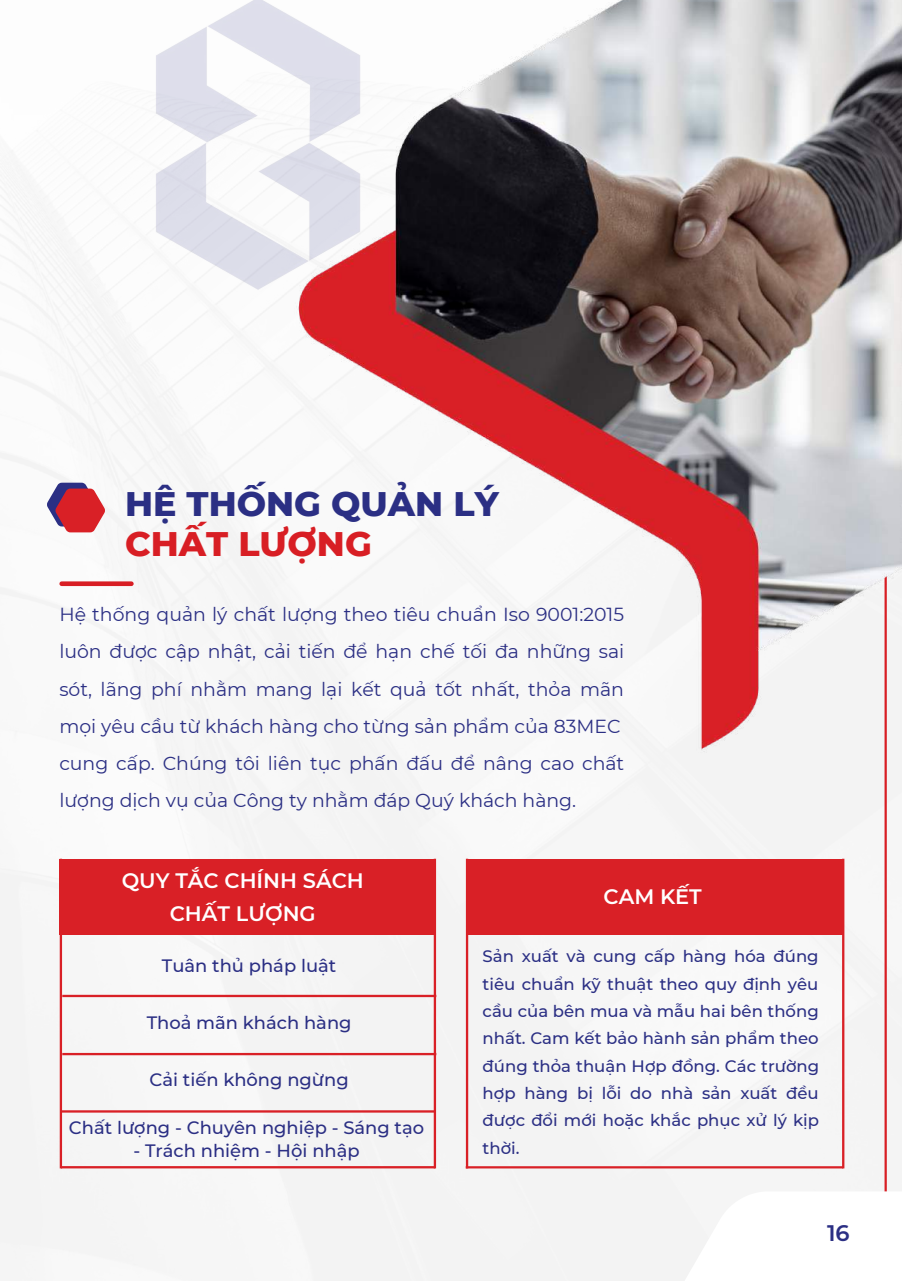
<style>
.page{position:relative;width:902px;height:1281px;background:#fff}
.page>*{position:absolute;margin:0;border:0;box-sizing:border-box;transform-origin:0 0}
.t1{font:800 34.8px "Montserrat";color:#2b2f84}
.t2{font:800 34.8px "Montserrat";color:#d81e24}
.t3{font:600 22.5px "Montserrat";color:#2b2f84}
.t4{font:600 20.85px/32.7px "Montserrat";color:#fff;text-align:center}
.t5{font:18.9px/37px "Montserrat";color:#2b2f84}
.t6{font:500 17.85px "Montserrat";color:#2b2f84}
.t7{font:500 16.5px/27.3px "Montserrat";color:#2b2f84;text-align:justify}
</style>
<div class="page">
<div style="left:0;top:170px;width:901px;height:1110px;background:#f6f6f6"></div>
<hr style="left:884px;top:0;width:2px;height:1280px;background:#d81e24">
<svg style="left:608px;top:1191px;width:293px;height:89px"></svg>
<svg style="left:47px;top:482px;width:58px;height:50px"></svg>
<div style="left:62px;top:581px;width:69px;height:5px;background:#d81e24"></div>
<img style="left:114px;top:0;width:143px;height:355px">
<div style="left:60px;top:858px;width:376px;height:76px;background:#d92026"></div>
<div style="left:465px;top:858px;width:376px;height:76px;background:#d92026"></div>
<hr style="left:60px;top:858px;width:2px;height:310px;background:#d92026">
<hr style="left:433px;top:858px;width:3px;height:310px;background:#d92026">
<hr style="left:465px;top:858px;width:3px;height:310px;background:#d92026">
<hr style="left:61px;top:1165px;width:374px;height:3px;background:#d92026">
<hr style="left:465px;top:1166px;width:377px;height:2px;background:#d92026">
<hr style="left:62px;top:994px;width:374px;height:3px;background:#d92026">
<hr style="left:62px;top:1052px;width:374px;height:3px;background:#d92026">
<hr style="left:61px;top:1110px;width:374px;height:2px;background:#d92026">
<img style="left:257px;top:0;width:644px;height:906px">
<hr style="left:841px;top:858px;width:3px;height:310px;background:#d92026">
<h1 class="t1" style="left:125px;top:482px;width:375px">HỆ THỐNG QUẢN LÝ</h1>
<h1 class="t2" style="left:125px;top:522px;width:248px">CHẤT LƯỢNG</h1>
<p class="t5" style="left:59px;top:596px;width:566px">Hệ thống quản lý chất lượng theo tiêu chuẩn Iso 9001:2015 luôn được cập nhật, cải tiến để hạn chế tối đa những sai sót, lãng phí nhằm mang lại kết quả tốt nhất, thỏa mãn mọi yêu cầu từ khách hàng cho từng sản phẩm của 83MEC cung cấp. Chúng tôi liên tục phấn đấu để nâng cao chất lượng dịch vụ của Công ty nhằm đáp Quý khách hàng.</p>
<p class="t4" style="left:122px;top:864px;width:243px">QUY TẮC CHÍNH SÁCH<br>CHẤT LƯỢNG</p>
<p class="t6" style="left:162px;top:955px;width:176px">Tuân thủ pháp luật</p>
<p class="t6" style="left:147px;top:1011px;width:206px">Thoả mãn khách hàng</p>
<p class="t6" style="left:149px;top:1068px;width:201px">Cải tiến không ngừng</p>
<p class="t6" style="left:69px;top:1116px;width:356px">Chất lượng - Chuyên nghiệp - Sáng tạo</p>
<p class="t6" style="left:133px;top:1139px;width:228px">- Trách nhiệm - Hội nhập</p>
<p class="t4" style="left:603px;top:880px;width:100px">CAM KẾT</p>
<p class="t7" style="left:482px;top:942px;width:338px">Sản xuất và cung cấp hàng hóa đúng tiêu chuẩn kỹ thuật theo quy định yêu cầu của bên mua và mẫu hai bên thống nhất. Cam kết bảo hành sản phẩm theo đúng thỏa thuận Hợp đồng. Các trường hợp hàng bị lỗi do nhà sản xuất đều được đổi mới hoặc khắc phục xử lý kịp thời.</p>
<p class="t3" style="left:826px;top:1219px;width:24px">16</p>
</div>
